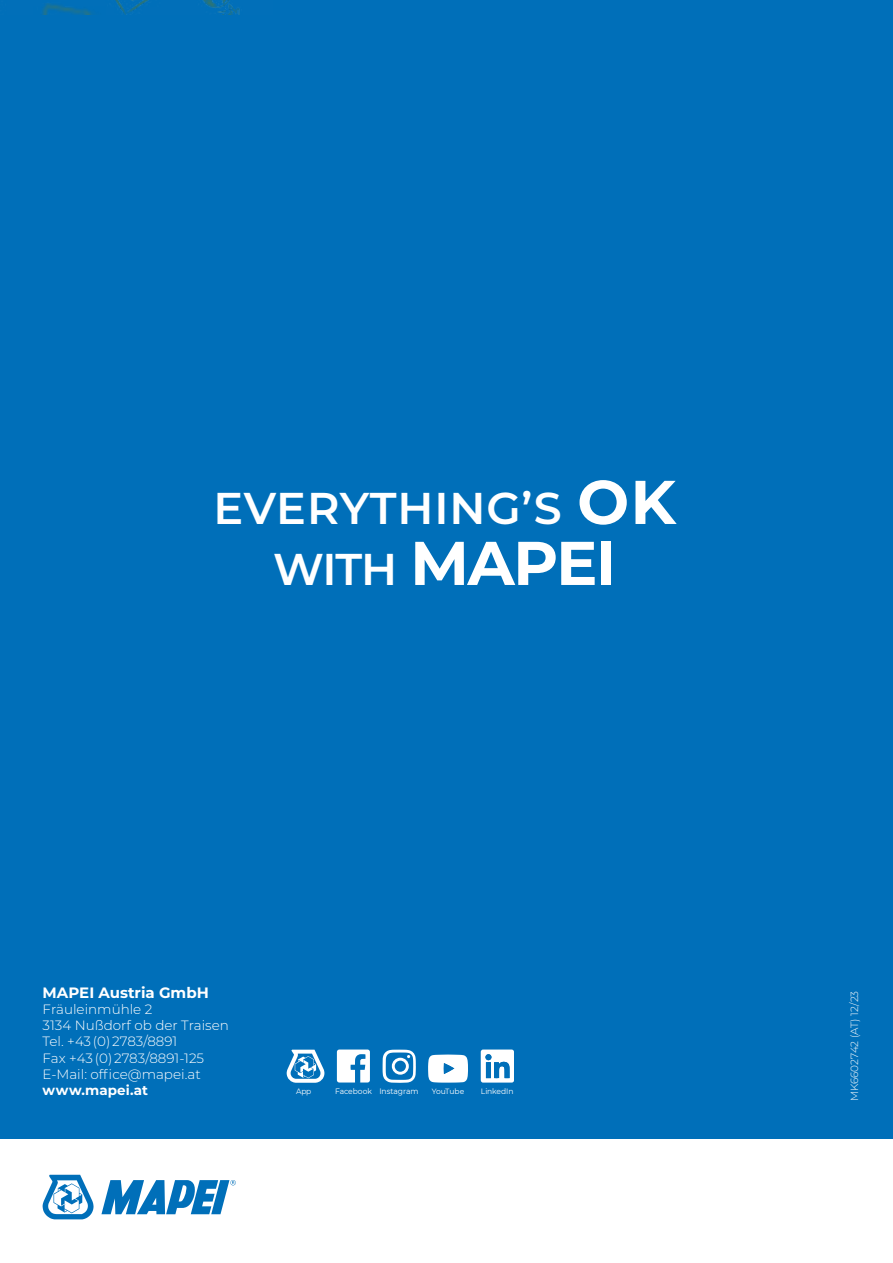
<style>
.page{position:relative;width:893px;height:1263px;background:#fff}
.page>*{position:absolute;margin:0;border:0;box-sizing:border-box;transform-origin:0 0}
.t1{font:700 61.65px "Montserrat";letter-spacing:-.025em;color:#fff}
.t2{font:600 44.55px "Montserrat";letter-spacing:.02em;color:#fff}
.t3{font:700 15px "Montserrat";color:#fff}
.t4{font:300 13.5px/16.2px "Montserrat";color:#fff}
.t5{font:700 13.5px "Montserrat";letter-spacing:.005em;color:#fff}
.t6{font:300 10.5px "Montserrat";color:#fff}
.t7{font:7.95px "Montserrat";letter-spacing:-.005em;color:#fff;scale:.95 1}
.t8{font:7.8px "Montserrat";letter-spacing:-.015em;color:#fff}
.t9{font:7.5px "Montserrat";letter-spacing:-.005em;color:#fff}
.s1{font-weight:700;font-size:61.65px}
.s2{font-weight:600;font-size:44.55px}
.s3{font-size:7.8px}
</style>
<div class="page">
<div style="left:0;top:0;width:893px;height:1174px;background:#006fb9"></div>
<div style="left:0;top:1140px;width:893px;height:123px;background:#fff"></div>
<svg style="left:43px;top:1175px;width:51px;height:44px"></svg>
<svg style="left:101px;top:1180px;width:135px;height:34px"></svg>
<svg style="left:428px;top:1054px;width:40px;height:29px"></svg>
<svg style="left:383px;top:1050px;width:33px;height:33px"></svg>
<svg style="left:287px;top:1050px;width:37px;height:33px"></svg>
<div style="left:337px;top:1049px;width:33px;height:33px;background:#fff;border-radius:2px"></div>
<svg style="left:350px;top:1054px;width:15px;height:29px"></svg>
<svg style="left:481px;top:1049px;width:33px;height:33px"></svg>
<img style="left:42px;top:0;width:198px;height:15px">
<h2 class="t2" style="left:213px;top:477px;width:464px">EVERYTHING’S <span class="s1">OK</span></h2>
<h1 class="t1" style="left:273px;top:519px;width:344px"><span class="s2">WITH</span> MAPEI</h1>
<p class="t3" style="left:43px;top:981px;width:168px">MAPEI Austria GmbH</p>
<p class="t4" style="left:43px;top:1000px;width:188px">Fräuleinmühle 2<br>3134 Nußdorf ob der Traisen<br>Tel. +43 (0) 2783/8891<br>Fax +43 (0) 2783/8891-125<br>E-Mail: office@mapei.at</p>
<p class="t5" style="left:43px;top:1080px;width:107px">www.mapei.at</p>
<p class="t8" style="left:296px;top:1086px;width:17px">App</p>
<p class="t7" style="left:335px;top:1086px;width:89px"><span class="s3">Facebook</span> Instagram</p>
<p class="t9" style="left:432px;top:1086px;width:34px">YouTube</p>
<p class="t8" style="left:481px;top:1086px;width:34px">LinkedIn</p>
<p class="t6" style="left:847px;top:1101px;width:112px;rotate:-90deg">MK6602742 (AT) 12/23</p>
</div>
